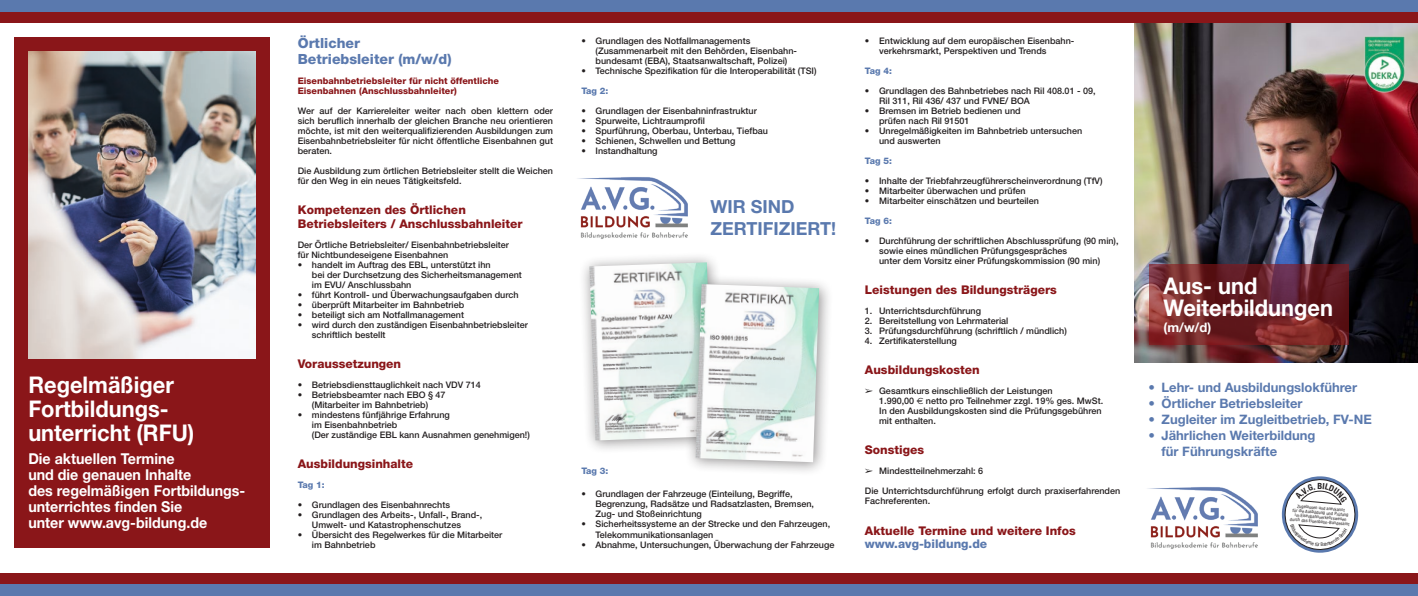
<style>
.page{position:relative;width:1418px;height:596px;background:#fff}
.page>*{position:absolute;margin:0;border:0;box-sizing:border-box;transform-origin:0 0}
.t1{font:700 23px/24px "Helvetica Neue";color:#fff;scale:.95 1}
.t2{font:700 18px/22px "Helvetica Neue";color:#5a79ae}
.t3{font:700 15px/16px "Helvetica Neue";color:#fff;scale:.95 1}
.t4{font:800 14px/16px "Helvetica Neue";color:#5a79ae}
.t5{font:700 13px/16px "Helvetica Neue";color:#5a79ae}
.t6{font:700 13px "Helvetica Neue";color:#fff}
.t7{font:800 12px/14px "Helvetica Neue";color:#8a1619}
.t8{font:800 12px "Helvetica Neue";color:#5a79ae}
.t9{font:500 9px/10px "Helvetica Neue";color:#231f20}
.t10{font:800 9px/10px "Helvetica Neue";color:#8a1619}
.t11{font:800 9px "Helvetica Neue";letter-spacing:-.055em;color:#5a79ae}
.t12{font:condensed 4.5px/4.5px "Helvetica Neue";color:#231f20;text-align:center}
.s1{font-family:"Euro Sans";font-weight:400}
</style>
<div class="page">
<div style="left:14px;top:37px;width:255px;height:510px;background:#8a1619"></div>
<img style="left:1134px;top:23px;width:283px;height:339px">
<div style="left:0;top:11px;width:1417px;height:12px;background:#8a1619"></div>
<div style="left:0;top:573px;width:1417px;height:11px;background:#8a1619"></div>
<div style="left:0;top:0;width:1417px;height:11px;background:#5a79ae"></div>
<div style="left:0;top:584px;width:1417px;height:11px;background:#5a79ae"></div>
<svg style="left:1148px;top:264px;width:200px;height:81px;background:#71272d"></svg>
<img style="left:1362px;top:35px;width:47px;height:59px">
<img style="left:1147px;top:487px;width:111px;height:62px">
<img style="left:28px;top:51px;width:227px;height:307px">
<div style="left:578px;top:251px;width:149px;height:203px;background:#231f20;opacity:.5"></div>
<img style="left:589px;top:262px;width:124px;height:178px">
<div style="left:684px;top:273px;width:149px;height:203px;background:#231f20;opacity:.5"></div>
<img style="left:695px;top:284px;width:124px;height:178px">
<img style="left:577px;top:177px;width:111px;height:62px">
<svg style="left:1281px;top:476px;width:78px;height:77px"></svg>
<h1 class="t1" style="left:28px;top:372px;width:176px">Regelmäßiger<br>Fortbildungs&shy;unterricht (RFU)</h1>
<h3 class="t3" style="left:28px;top:450px;width:230px">Die aktuellen Termine<br>und die genauen Inhalte<br>des regelmäßigen Fortbildungs&shy;unterrichtes finden Sie<br>unter www.avg-bildung.de</h3>
<h3 class="t4" style="left:298px;top:35px;width:155px">Örtlicher<br>Betriebsleiter (m/w/d)</h3>
<p class="t10" style="left:298px;top:75px;width:203px">Eisenbahnbetriebsleiter für nicht öffentliche<br>Eisenbahnen (Anschlussbahnleiter)</p>
<p class="t9" style="left:298px;top:105px;width:257px;text-align:justify">Wer auf der Karriereleiter weiter nach oben klettern oder sich beruflich innerhalb der gleichen Branche neu orientieren möchte, ist mit den weiterqualifizierenden Ausbildungen zum Eisenbahnbetriebsleiter für nicht öffentliche Eisenbahnen gut beraten.</p>
<p class="t9" style="left:298px;top:165px;width:257px">Die Ausbildung zum örtlichen Betriebsleiter stellt die Weichen für den Weg in ein neues Tätigkeitsfeld.</p>
<h3 class="t7" style="left:298px;top:202px;width:226px">Kompetenzen des Örtlichen<br>Betriebsleiters / Anschlussbahnleiter</h3>
<p class="t9" style="left:298px;top:239px;width:213px">Der Örtliche Betriebsleiter/ Eisenbahnbetriebsleiter für Nichtbundeseigene Eisenbahnen</p>
<p class="t9" style="left:312px;top:259px;width:211px;text-indent:-14px">• handelt im Auftrag des EBL, unterstützt ihn<br>bei der Durchsetzung des Sicherheitsmanagement im EVU/ Anschlussbahn</p>
<p class="t9" style="left:298px;top:289px;width:222px">• führt Kontroll- und Überwachungsaufgaben durch</p>
<p class="t9" style="left:298px;top:299px;width:168px">• überprüft Mitarbeiter im Bahnbetrieb</p>
<p class="t9" style="left:298px;top:309px;width:168px">• beteiligt sich am Notfallmanagement</p>
<p class="t9" style="left:312px;top:319px;width:217px;text-indent:-14px">• wird durch den zuständigen Eisenbahnbetriebsleiter schriftlich bestellt</p>
<h3 class="t7" style="left:298px;top:356px;width:105px">Voraussetzungen</h3>
<p class="t9" style="left:298px;top:379px;width:184px">• Betriebsdiensttauglichkeit nach VDV 714</p>
<p class="t9" style="left:298px;top:389px;width:149px;text-align:center">• Betriebsbeamter nach EBO § 47 (Mitarbeiter im Bahnbetrieb)</p>
<p class="t9" style="left:312px;top:409px;width:219px;text-indent:-14px">• mindestens fünfjährige Erfahrung<br>im Eisenbahnbetrieb<br>(Der zuständige EBL kann Ausnahmen genehmigen!)</p>
<h3 class="t7" style="left:298px;top:456px;width:117px">Ausbildungsinhalte</h3>
<p class="t11" style="left:298px;top:479px;width:29px">Tag 1:</p>
<p class="t9" style="left:298px;top:499px;width:154px">• Grundlagen des Eisenbahnrechts</p>
<p class="t9" style="left:312px;top:509px;width:172px;text-indent:-14px">• Grundlagen des Arbeits-, Unfall-, Brand-,<br>Umwelt- und Katastrophenschutzes</p>
<p class="t9" style="left:312px;top:529px;width:192px;text-indent:-14px">• Übersicht des Regelwerkes für die Mitarbeiter im Bahnbetrieb</p>
<p class="t9" style="left:595px;top:36px;width:203px;text-indent:-14px">• Grundlagen des Notfallmanagements (Zusammenarbeit mit den Behörden, Eisenbahn&shy;bundesamt (EBA), Staatsanwaltschaft, Polizei)</p>
<p class="t9" style="left:581px;top:66px;width:237px">• Technische Spezifikation für die Interoperabilität (TSI)</p>
<p class="t11" style="left:581px;top:85px;width:29px">Tag 2:</p>
<p class="t9" style="left:581px;top:106px;width:177px">• Grundlagen der Eisenbahninfrastruktur</p>
<p class="t9" style="left:581px;top:116px;width:125px">• Spurweite, Lichtraumprofil</p>
<p class="t9" style="left:581px;top:126px;width:188px">• Spurführung, Oberbau, Unterbau, Tiefbau</p>
<p class="t9" style="left:581px;top:136px;width:156px">• Schienen, Schwellen und Bettung</p>
<p class="t9" style="left:581px;top:146px;width:78px">• Instandhaltung</p>
<h2 class="t2" style="left:710px;top:195px;width:127px">WIR SIND<br>ZERTIFIZIERT!</h2>
<p class="t11" style="left:581px;top:465px;width:29px">Tag 3:</p>
<p class="t9" style="left:595px;top:489px;width:220px;text-indent:-14px">• Grundlagen der Fahrzeuge (Einteilung, Begriffe,<br>Begrenzung, Radsätze und Radsatzlasten, Bremsen,<br>Zug- und Stoßeinrichtung</p>
<p class="t9" style="left:595px;top:519px;width:236px;text-indent:-14px">• Sicherheitssysteme an der Strecke und den Fahrzeugen,<br>Telekommunikationsanlagen</p>
<p class="t9" style="left:581px;top:539px;width:254px">• Abnahme, Untersuchungen, Überwachung der Fahrzeuge</p>
<p class="t9" style="left:879px;top:36px;width:197px;text-indent:-14px">• Entwicklung auf dem europäischen Eisenbahn&shy;verkehrsmarkt, Perspektiven und Trends</p>
<p class="t11" style="left:865px;top:65px;width:29px">Tag 4:</p>
<p class="t9" style="left:879px;top:86px;width:218px;text-indent:-14px">• Grundlagen des Bahnbetriebes nach Ril 408.01 - 09,<br>Ril 311, Ril 436/ 437 und FVNE/ BOA</p>
<p class="t9" style="left:879px;top:106px;width:143px;text-indent:-14px">• Bremsen im Betrieb bedienen und prüfen nach Ril 91501</p>
<p class="t9" style="left:879px;top:126px;width:205px;text-indent:-14px">• Unregelmäßigkeiten im Bahnbetrieb untersuchen und auswerten</p>
<p class="t11" style="left:865px;top:155px;width:29px">Tag 5:</p>
<p class="t9" style="left:865px;top:176px;width:239px">• Inhalte der Triebfahrzeugführerscheinverordnung (TfV)</p>
<p class="t9" style="left:865px;top:186px;width:162px">• Mitarbeiter überwachen und prüfen</p>
<p class="t9" style="left:865px;top:196px;width:175px">• Mitarbeiter einschätzen und beurteilen</p>
<p class="t11" style="left:865px;top:215px;width:29px">Tag 6:</p>
<p class="t9" style="left:879px;top:236px;width:241px;text-indent:-14px">• Durchführung der schriftlichen Abschlussprüfung (90 min), sowie eines mündlichen Prüfungsgespräches<br>unter dem Vorsitz einer Prüfungskommission (90 min)</p>
<h3 class="t7" style="left:865px;top:283px;width:193px">Leistungen des Bildungsträgers</h3>
<p class="t9" style="left:865px;top:306px;width:118px">1. Unterrichtsdurchführung</p>
<p class="t9" style="left:865px;top:316px;width:145px">2. Bereitstellung von Lehrmaterial</p>
<p class="t9" style="left:865px;top:326px;width:203px">3. Prüfungsdurchführung (schriftlich / mündlich)</p>
<p class="t9" style="left:865px;top:336px;width:93px">4. Zertifikaterstellung</p>
<h3 class="t7" style="left:865px;top:363px;width:116px">Ausbildungskosten</h3>
<p class="t9" style="left:879px;top:386px;width:226px;text-indent:-14px">➢ Gesamtkurs einschließlich der Leistungen<br>1.990,00 <span class="s1">€</span> netto pro Teilnehmer zzgl. 19% ges. MwSt.<br>In den Ausbildungskosten sind die Prüfungsgebühren mit enthalten.</p>
<h3 class="t7" style="left:865px;top:443px;width:61px">Sonstiges</h3>
<p class="t9" style="left:865px;top:466px;width:120px">➢ Mindestteilnehmerzahl: 6</p>
<p class="t9" style="left:865px;top:486px;width:257px">Die Unterrichtsdurchführung erfolgt durch praxiserfahrenden<br>Fachreferenten.</p>
<h3 class="t7" style="left:865px;top:523px;width:212px">Aktuelle Termine und weitere Infos</h3>
<h3 class="t8" style="left:865px;top:535px;width:124px">www.avg-bildung.de</h3>
<h1 class="t1" style="left:1163px;top:274px;width:180px;line-height:22px">Aus- und<br>Weiterbildungen</h1>
<h3 class="t6" style="left:1163px;top:319px;width:49px">(m/w/d)</h3>
<h3 class="t5" style="left:1148px;top:379px;width:210px">• Lehr- und Ausbildungslokführer</h3>
<h3 class="t5" style="left:1148px;top:395px;width:156px">• Örtlicher Betriebsleiter</h3>
<h3 class="t5" style="left:1148px;top:411px;width:225px">• Zugleiter im Zugleitbetrieb, FV-NE</h3>
<h3 class="t5" style="left:1161px;top:427px;width:155px;text-indent:-13px">• Jährlichen Weiterbildung für Führungskräfte</h3>
<p class="t12" style="left:1291px;top:503px;width:61px;rotate:5deg">Zugelassen und anerkannt<br>für die Ausbildung und Prüfung im Eisenbahnverkehrswesen durch das Eisenbahn-Bundesamt</p>
</div>
